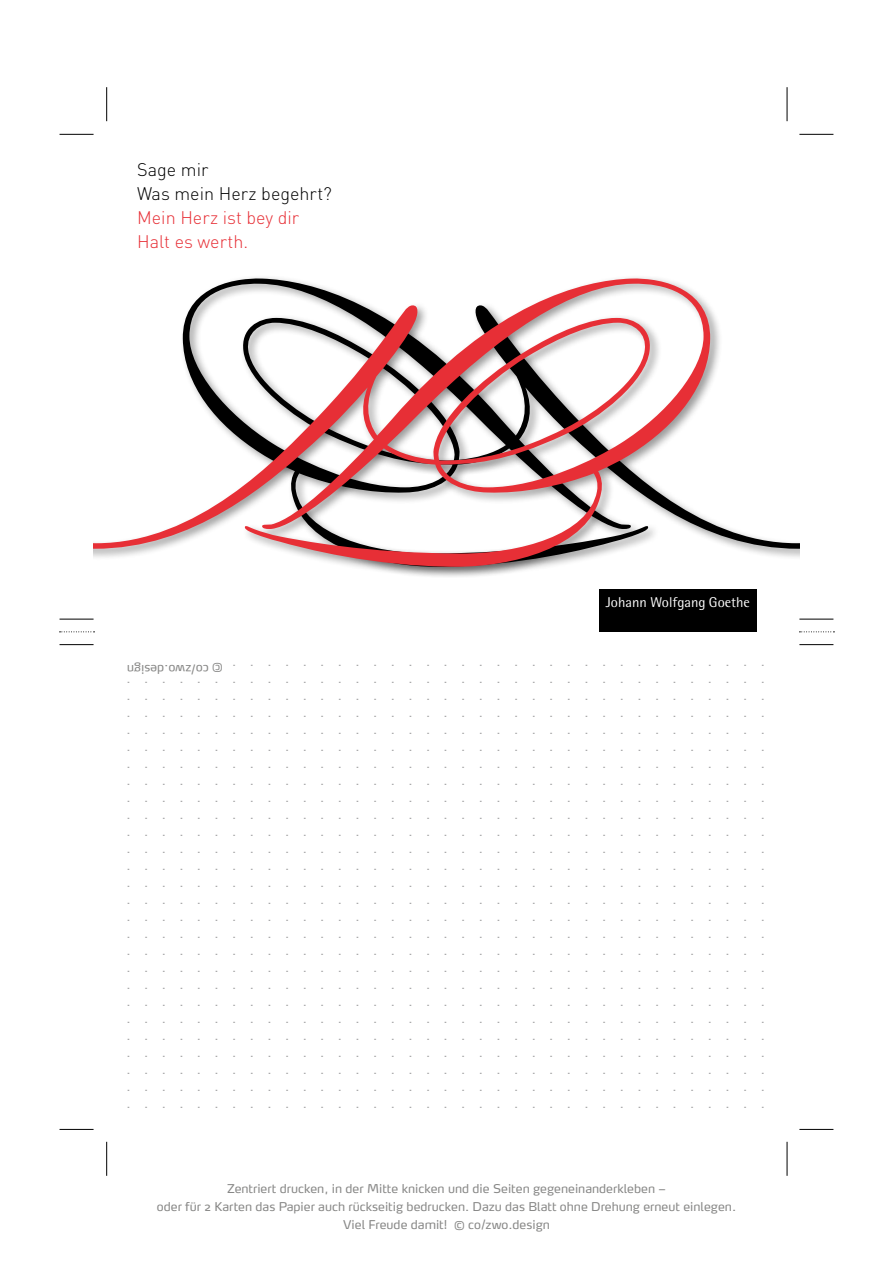
<style>
.page{position:relative;width:893px;height:1263px;background:#fff}
.page>*{position:absolute;margin:0;border:0;box-sizing:border-box;transform-origin:0 0}
.t1{font:300 18px/24px "DIN";color:#e72f36}
.t2{font:300 18px/24px "DIN";color:#000}
.t3{font:14.25px "Rotis Semi Sans";color:#fff}
.t4{font:12px "Max Pro";color:#a7a7a8}
.t5{font:12px/18px "Max Pro";color:#878786;text-align:center}
.t6{font:12px "Max Pro";color:#fff}
</style>
<div class="page">
<hr style="left:60px;top:134px;width:34px;height:1px;background:#000">
<hr style="left:60px;top:619px;width:34px;height:1px;background:#000">
<svg style="left:60px;top:631px;width:35px;height:1px"></svg>
<hr style="left:60px;top:644px;width:34px;height:1px;background:#000">
<hr style="left:60px;top:1129px;width:34px;height:1px;background:#000">
<hr style="left:799px;top:134px;width:34px;height:1px;background:#000">
<hr style="left:799px;top:619px;width:34px;height:1px;background:#000">
<svg style="left:799px;top:631px;width:35px;height:1px"></svg>
<hr style="left:799px;top:644px;width:34px;height:1px;background:#000">
<hr style="left:799px;top:1129px;width:34px;height:1px;background:#000">
<hr style="left:106px;top:87px;width:1px;height:34px;background:#000">
<hr style="left:106px;top:1142px;width:1px;height:34px;background:#000">
<hr style="left:787px;top:87px;width:1px;height:34px;background:#000">
<hr style="left:787px;top:1142px;width:1px;height:34px;background:#000">
<div style="left:600px;top:589px;width:157px;height:42px;background:#000"></div>
<svg style="left:722px;top:525px;width:77px;height:32px"></svg>
<div style="left:94px;top:275px;width:628px;height:304px;background:#000;opacity:.4"></div>
<svg style="left:94px;top:277px;width:616px;height:290px"></svg>
<h1 class="t2" style="left:137px;top:157px;width:196px">Sage mir<br>Was mein Herz begehrt?</h1>
<h1 class="t1" style="left:137px;top:205px;width:164px">Mein Herz ist bey dir<br>Halt es werth.</h1>
<p class="t3" style="left:606px;top:594px;width:145px">Johann Wolfgang Goethe</p>
<p class="t5" style="left:209px;top:678px;width:83px;rotate:-180deg">co/zwo.design</p>
<p class="t5" style="left:223px;top:677px;width:12px;rotate:-180deg">©</p>
<p class="t4" style="left:232px;top:653px;width:534px">. . . . . . . . . . . . . . . . . . . . . . . . . . . . . . .</p>
<p class="t6" style="left:126px;top:653px;width:94px">. . . . . .</p>
<p class="t4" style="left:126px;top:670px;width:640px">. . . . . . . . . . . . . . . . . . . . . . . . . . . . . . . . . . . . .</p>
<p class="t4" style="left:126px;top:687px;width:640px">. . . . . . . . . . . . . . . . . . . . . . . . . . . . . . . . . . . . .</p>
<p class="t4" style="left:126px;top:704px;width:640px">. . . . . . . . . . . . . . . . . . . . . . . . . . . . . . . . . . . . .</p>
<p class="t4" style="left:126px;top:721px;width:640px">. . . . . . . . . . . . . . . . . . . . . . . . . . . . . . . . . . . . .</p>
<p class="t4" style="left:126px;top:738px;width:640px">. . . . . . . . . . . . . . . . . . . . . . . . . . . . . . . . . . . . .</p>
<p class="t4" style="left:126px;top:755px;width:640px">. . . . . . . . . . . . . . . . . . . . . . . . . . . . . . . . . . . . .</p>
<p class="t4" style="left:126px;top:772px;width:640px">. . . . . . . . . . . . . . . . . . . . . . . . . . . . . . . . . . . . .</p>
<p class="t4" style="left:126px;top:789px;width:640px">. . . . . . . . . . . . . . . . . . . . . . . . . . . . . . . . . . . . .</p>
<p class="t4" style="left:126px;top:806px;width:640px">. . . . . . . . . . . . . . . . . . . . . . . . . . . . . . . . . . . . .</p>
<p class="t4" style="left:126px;top:823px;width:640px">. . . . . . . . . . . . . . . . . . . . . . . . . . . . . . . . . . . . .</p>
<p class="t4" style="left:126px;top:840px;width:640px">. . . . . . . . . . . . . . . . . . . . . . . . . . . . . . . . . . . . .</p>
<p class="t4" style="left:126px;top:857px;width:640px">. . . . . . . . . . . . . . . . . . . . . . . . . . . . . . . . . . . . .</p>
<p class="t4" style="left:126px;top:874px;width:640px">. . . . . . . . . . . . . . . . . . . . . . . . . . . . . . . . . . . . .</p>
<p class="t4" style="left:126px;top:891px;width:640px">. . . . . . . . . . . . . . . . . . . . . . . . . . . . . . . . . . . . .</p>
<p class="t4" style="left:126px;top:908px;width:640px">. . . . . . . . . . . . . . . . . . . . . . . . . . . . . . . . . . . . .</p>
<p class="t4" style="left:126px;top:925px;width:640px">. . . . . . . . . . . . . . . . . . . . . . . . . . . . . . . . . . . . .</p>
<p class="t4" style="left:126px;top:942px;width:640px">. . . . . . . . . . . . . . . . . . . . . . . . . . . . . . . . . . . . .</p>
<p class="t4" style="left:126px;top:959px;width:640px">. . . . . . . . . . . . . . . . . . . . . . . . . . . . . . . . . . . . .</p>
<p class="t4" style="left:126px;top:976px;width:640px">. . . . . . . . . . . . . . . . . . . . . . . . . . . . . . . . . . . . .</p>
<p class="t4" style="left:126px;top:993px;width:640px">. . . . . . . . . . . . . . . . . . . . . . . . . . . . . . . . . . . . .</p>
<p class="t4" style="left:126px;top:1010px;width:640px">. . . . . . . . . . . . . . . . . . . . . . . . . . . . . . . . . . . . .</p>
<p class="t4" style="left:126px;top:1027px;width:640px">. . . . . . . . . . . . . . . . . . . . . . . . . . . . . . . . . . . . .</p>
<p class="t4" style="left:126px;top:1044px;width:640px">. . . . . . . . . . . . . . . . . . . . . . . . . . . . . . . . . . . . .</p>
<p class="t4" style="left:126px;top:1061px;width:640px">. . . . . . . . . . . . . . . . . . . . . . . . . . . . . . . . . . . . .</p>
<p class="t4" style="left:126px;top:1078px;width:640px">. . . . . . . . . . . . . . . . . . . . . . . . . . . . . . . . . . . . .</p>
<p class="t4" style="left:126px;top:1095px;width:640px">. . . . . . . . . . . . . . . . . . . . . . . . . . . . . . . . . . . . .</p>
<p class="t5" style="left:157px;top:1179px;width:581px">Zentriert drucken, in der Mitte knicken und die Seiten gegeneinanderkleben –<br>oder für 2 Karten das Papier auch rückseitig bedrucken. Dazu das Blatt ohne Drehung erneut einlegen.<br>Viel Freude damit! © co/zwo.design</p>
</div>
